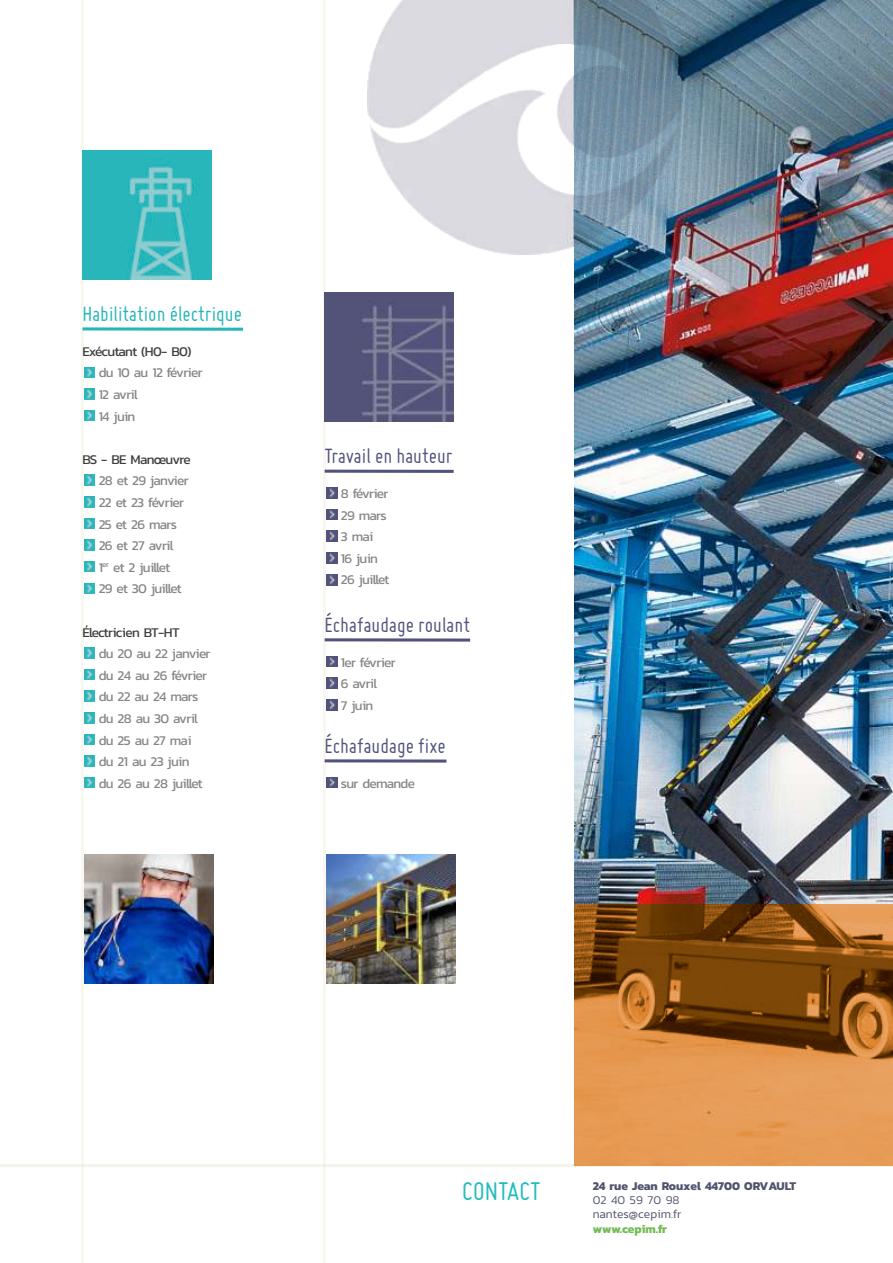
<style>
.page{position:relative;width:893px;height:1263px;background:#fff}
.page>*{position:absolute;margin:0;border:0;box-sizing:border-box;transform-origin:0 0}
.t1{font:27.9px "Miso";color:#21bdbd}
.t2{font:22.5px "Miso";color:#51527d}
.t3{font:22.5px "Miso";color:#26b5b8}
.t4{font:13.5px/21.6px "Kanit";letter-spacing:-.05em;color:#878585}
.t5{font:13.5px "Kanit";letter-spacing:-.05em;color:#3f3d3c}
.t6{font:700 12px "Kanit";color:#51536e}
.t7{font:300 12px/14.1px "Kanit";color:#51536e}
.t8{font:700 12px "Kanit";color:#74bb57}
</style>
<div class="page">
<img style="left:324px;top:0;width:1px;height:1263px">
<img style="left:82px;top:0;width:1px;height:1263px">
<img style="left:573px;top:0;width:320px;height:1165px">
<img style="left:0;top:1165px;width:893px;height:1px">
<img style="left:574px;top:904px;width:319px;height:261px">
<img style="left:368px;top:0;width:312px;height:255px">
<img style="left:82px;top:150px;width:130px;height:129px">
<svg style="left:84px;top:367px;width:11px;height:11px"></svg>
<svg style="left:84px;top:389px;width:11px;height:10px"></svg>
<svg style="left:84px;top:410px;width:11px;height:11px"></svg>
<svg style="left:84px;top:475px;width:11px;height:11px"></svg>
<svg style="left:84px;top:496px;width:11px;height:11px"></svg>
<svg style="left:84px;top:518px;width:11px;height:11px"></svg>
<svg style="left:84px;top:540px;width:11px;height:10px"></svg>
<svg style="left:84px;top:561px;width:11px;height:11px"></svg>
<svg style="left:84px;top:583px;width:11px;height:11px"></svg>
<svg style="left:84px;top:648px;width:11px;height:10px"></svg>
<svg style="left:84px;top:669px;width:11px;height:11px"></svg>
<svg style="left:84px;top:691px;width:11px;height:10px"></svg>
<svg style="left:84px;top:712px;width:11px;height:11px"></svg>
<svg style="left:84px;top:734px;width:11px;height:11px"></svg>
<svg style="left:84px;top:756px;width:11px;height:10px"></svg>
<svg style="left:84px;top:777px;width:11px;height:11px"></svg>
<svg style="left:82px;top:327px;width:161px;height:4px"></svg>
<hr style="left:325px;top:470px;width:129px;height:3px;background:#51527d">
<img style="left:325px;top:293px;width:129px;height:129px">
<svg style="left:326px;top:487px;width:11px;height:11px"></svg>
<svg style="left:326px;top:509px;width:11px;height:11px"></svg>
<svg style="left:326px;top:531px;width:11px;height:11px"></svg>
<svg style="left:326px;top:553px;width:11px;height:10px"></svg>
<svg style="left:326px;top:574px;width:11px;height:11px"></svg>
<svg style="left:325px;top:638px;width:145px;height:4px"></svg>
<svg style="left:326px;top:656px;width:11px;height:11px"></svg>
<svg style="left:326px;top:678px;width:11px;height:10px"></svg>
<svg style="left:326px;top:700px;width:11px;height:10px"></svg>
<svg style="left:325px;top:759px;width:121px;height:4px"></svg>
<svg style="left:326px;top:777px;width:11px;height:11px"></svg>
<img style="left:84px;top:855px;width:129px;height:129px">
<img style="left:326px;top:855px;width:129px;height:129px">
<h2 class="t3" style="left:82px;top:306px;width:161px">Habilitation électrique</h2>
<p class="t5" style="left:82px;top:346px;width:111px">Exécutant (H0- B0)</p>
<p class="t4" style="left:99px;top:363px;width:105px">du 10 au 12 février<br>12 avril<br>14 juin</p>
<p class="t5" style="left:82px;top:454px;width:110px">BS - BE Manœuvre</p>
<p class="t4" style="left:99px;top:471px;width:91px">28 et 29 janvier<br>22 et 23 février<br>25 et 26 mars<br>26 et 27 avril<br>1<sup>er</sup> et 2 juillet<br>29 et 30 juillet</p>
<p class="t5" style="left:82px;top:626px;width:99px">Électricien BT-HT</p>
<p class="t4" style="left:99px;top:644px;width:113px">du 20 au 22 janvier du 24 au 26 février du 22 au 24 mars du 28 au 30 avril du 25 au 27 mai<br>du 21 au 23 juin<br>du 26 au 28 juillet</p>
<h2 class="t2" style="left:325px;top:448px;width:129px">Travail en hauteur</h2>
<p class="t4" style="left:341px;top:484px;width:50px">8 février<br>29 mars<br>3 mai<br>16 juin<br>26 juillet</p>
<h2 class="t2" style="left:325px;top:617px;width:147px">Échafaudage roulant</h2>
<p class="t4" style="left:341px;top:652px;width:56px">1er février<br>6 avril<br>7 juin</p>
<h2 class="t2" style="left:325px;top:738px;width:123px">Échafaudage fixe</h2>
<p class="t4" style="left:341px;top:773px;width:76px">sur demande</p>
<h1 class="t1" style="left:462px;top:1181px;width:80px">CONTACT</h1>
<p class="t6" style="left:593px;top:1181px;width:205px">24 rue Jean Rouxel 44700 ORVAULT</p>
<p class="t7" style="left:593px;top:1194px;width:90px">02 40 59 70 98 nantes@cepim.fr</p>
<p class="t8" style="left:593px;top:1223px;width:76px">www.cepim.fr</p>
</div>
